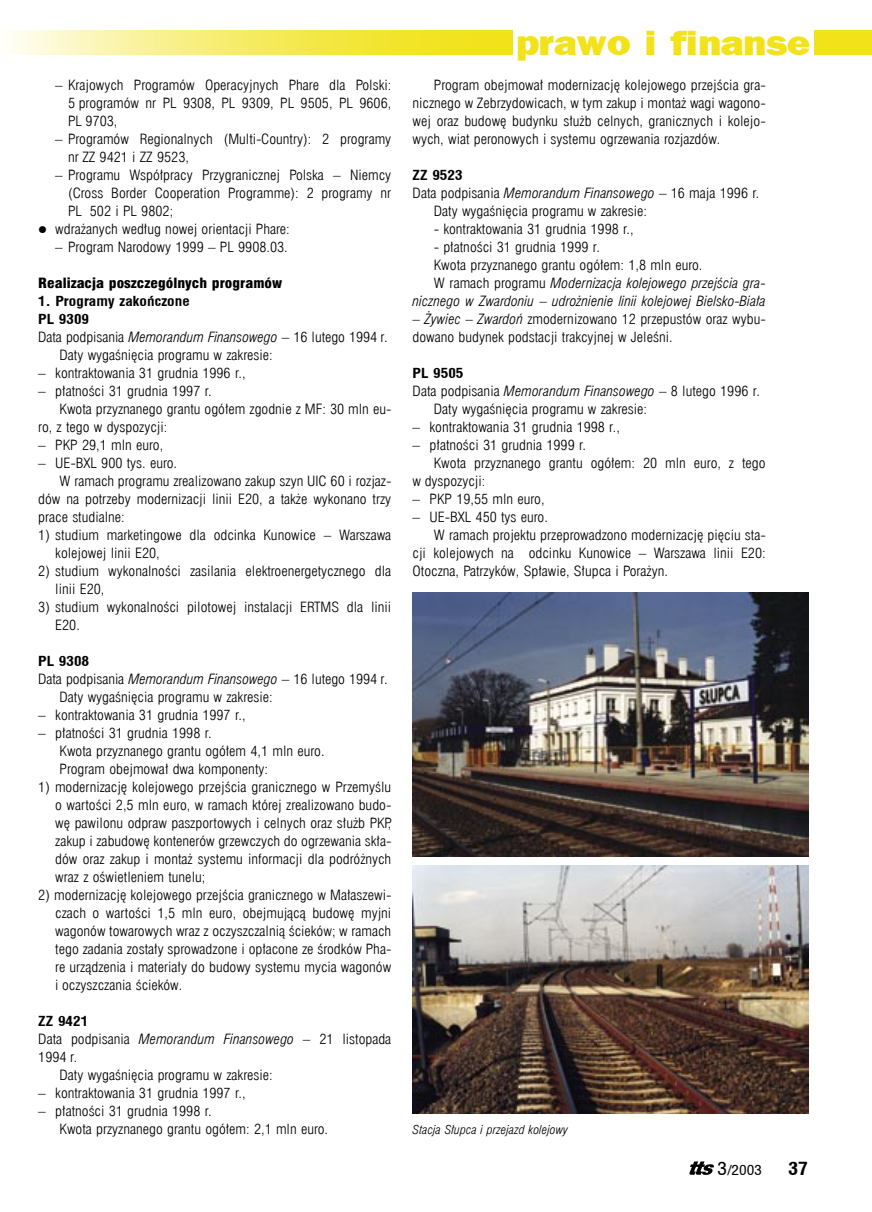
<style>
.page{position:relative;width:872px;height:1212px;background:#fff}
.page>*{position:absolute;margin:0;border:0;box-sizing:border-box;transform-origin:0 0}
.t1{font:36px "Frankfurt Goth Hvypl";color:#f1e21a;scale:1.1 1}
.t2{font:700 18px "Switzerland Condpl";color:#000;scale:1.1 1}
.tekst{font:13.8px/18px "Swis 721 Lt Cn EU Normal";color:#000;scale:1.1 1}
.tekst1{font:13.8px/18px "Swis 721 Lt Cn EU Normal";color:#000;scale:1.1 1}
.tekst2{font:13.8px/18px "Swis 721 Lt Cn EU Normal";color:#000;text-align:justify;scale:1.1 1}
.tekst0{font:13.8px/18px "Swis 721 Lt Cn EU Normal";color:#000;scale:1.1 1}
.tekst-2{font:13.8px/18px "Swis 721 Lt Cn EU Italic";color:#000;text-align:right;scale:1.1 1}
.tytuł2{font:700 13.8px "Switzerland Condpl";color:#000;scale:1.1 1}
.tytuł1{font:13.8px "Swis 721 Blk Cn EU Normal";color:#000;scale:1.1 1}
.t3{font:13.8px "Switzerland Condpl";color:#000;scale:1.1 1}
.podpis0{font:12px "Swis 721 Lt Cn EU Italic";color:#000;scale:1.1 1}
.s1{font-family:"Swis 721 Lt Cn EU Italic"}
.s2{font-family:"Swis 721 Lt Cn EU Normal"}
.s3{font-size:18px}
</style>
<div class="page">
<div style="left:814px;top:30px;width:58px;height:25px;background:#f1e21a"></div>
<svg style="left:11px;top:30px;width:501px;height:25px;background:#f5ec6b"></svg>
<svg style="left:689px;top:1161px;width:25px;height:14px"></svg>
<img style="left:412px;top:592px;width:396px;height:265px">
<img style="left:412px;top:865px;width:396px;height:248px">
<p class="tekst2" style="left:68px;top:76px;width:295px;text-indent:-13px">– Krajowych Programów Operacyjnych Phare dla Polski:<br>5 programów nr PL 9308, PL 9309, PL 9505, PL 9606, PL 9703,</p>
<p class="tekst2" style="left:68px;top:130px;width:295px;text-indent:-13px">– Programów Regionalnych (Multi-Country): 2 programy nr ZZ 9421 i ZZ 9523,</p>
<p class="tekst2" style="left:68px;top:166px;width:295px;text-indent:-13px">– Programu Współpracy Przygranicznej Polska – Niemcy (Cross Border Cooperation Programme): 2 programy nr PL 502 i PL 9802;</p>
<p class="tekst1" style="left:38px;top:220px;width:230px">● wdrażanych według nowej orientacji Phare:</p>
<p class="tekst2" style="left:55px;top:238px;width:213px">– Program Narodowy 1999 – PL 9908.03.</p>
<p class="tytuł1" style="left:38px;top:274px;width:223px">Realizacja poszczególnych programów</p>
<p class="tytuł2" style="left:38px;top:293px;width:139px">1. Programy zakończone</p>
<p class="tytuł2" style="left:38px;top:311px;width:48px">PL 9309</p>
<p class="tekst0" style="left:38px;top:328px;width:319px">Data podpisania <span class="s1">Memorandum Finansowego</span> – 16 lutego 1994 r.</p>
<p class="tekst" style="left:60px;top:346px;width:195px">Daty wygaśnięcia programu w zakresie:</p>
<p class="tekst0" style="left:38px;top:364px;width:190px">– kontraktowania 31 grudnia 1996 r.,</p>
<p class="tekst1" style="left:38px;top:382px;width:159px">– płatności 31 grudnia 1997 r.</p>
<p class="tekst" style="left:38px;top:400px;width:322px;text-indent:21px">Kwota przyznanego grantu ogółem zgodnie z MF: 30 mln eu&shy;ro, z tego w dyspozycji:</p>
<p class="tekst1" style="left:38px;top:436px;width:115px">– PKP 29,1 mln euro,</p>
<p class="tekst1" style="left:38px;top:454px;width:128px">– UE-BXL 900 tys. euro.</p>
<p class="tekst" style="left:38px;top:472px;width:322px;text-align:justify;text-indent:21px">W ramach programu zrealizowano zakup szyn UIC 60 i rozjaz&shy;dów na potrzeby modernizacji linii E20, a także wykonano trzy prace studialne:</p>
<p class="tekst1" style="left:55px;top:526px;width:307px;text-indent:-17px">1) studium marketingowe dla odcinka Kunowice – Warszawa kolejowej linii E20,</p>
<p class="tekst1" style="left:55px;top:562px;width:307px;text-indent:-17px">2) studium wykonalności zasilania elektroenergetycznego dla linii E20,</p>
<p class="tekst1" style="left:55px;top:598px;width:307px;text-indent:-17px">3) studium wykonalności pilotowej instalacji ERTMS dla linii<br>E20.</p>
<p class="tytuł2" style="left:38px;top:653px;width:48px">PL 9308</p>
<p class="tekst0" style="left:38px;top:670px;width:319px">Data podpisania <span class="s1">Memorandum Finansowego</span> – 16 lutego 1994 r.</p>
<p class="tekst" style="left:60px;top:688px;width:195px">Daty wygaśnięcia programu w zakresie:</p>
<p class="tekst1" style="left:38px;top:706px;width:190px">– kontraktowania 31 grudnia 1997 r.,</p>
<p class="tekst1" style="left:38px;top:724px;width:159px">– płatności 31 grudnia 1998 r.</p>
<p class="tekst" style="left:60px;top:742px;width:242px">Kwota przyznanego grantu ogółem 4,1 mln euro.</p>
<p class="tekst" style="left:60px;top:760px;width:191px">Program obejmował dwa komponenty:</p>
<p class="tekst1" style="left:55px;top:778px;width:308px;text-align:justify;text-indent:-17px">1) modernizację kolejowego przejścia granicznego w Przemyślu o wartości 2,5 mln euro, w ramach której zrealizowano budo&shy;wę pawilonu odpraw paszportowych i celnych oraz służb PKP, zakup i zabudowę kontenerów grzewczych do ogrzewania skła&shy;dów oraz zakup i montaż systemu informacji dla podróżnych wraz z oświetleniem tunelu;</p>
<p class="tekst1" style="left:55px;top:886px;width:307px;text-align:justify;text-indent:-17px">2) modernizację kolejowego przejścia granicznego w Małaszewi&shy;czach o wartości 1,5 mln euro, obejmującą budowę myjni wagonów towarowych wraz z oczyszczalnią ścieków; w ramach tego zadania zostały sprowadzone i opłacone ze środków Pha&shy;re urządzenia i materiały do budowy systemu mycia wagonów i oczyszczania ścieków.</p>
<p class="tytuł2" style="left:38px;top:1013px;width:47px">ZZ 9421</p>
<p class="tekst0" style="left:38px;top:1030px;width:322px">Data podpisania <span class="s1">Memorandum Finansowego</span> – 21 listopada<br>1994 r.</p>
<p class="tekst" style="left:60px;top:1066px;width:195px">Daty wygaśnięcia programu w zakresie:</p>
<p class="tekst1" style="left:38px;top:1084px;width:190px">– kontraktowania 31 grudnia 1997 r.,</p>
<p class="tekst1" style="left:38px;top:1102px;width:159px">– płatności 31 grudnia 1998 r.</p>
<p class="tekst" style="left:60px;top:1120px;width:246px">Kwota przyznanego grantu ogółem: 2,1 mln euro.</p>
<h1 class="t1" style="left:516px;top:21px;width:268px">prawo i finanse</h1>
<p class="tekst" style="left:412px;top:76px;width:322px;text-align:justify;text-indent:21px">Program obejmował modernizację kolejowego przejścia gra&shy;nicznego w Zebrzydowicach, w tym zakup i montaż wagi wagono&shy;wej oraz budowę budynku służb celnych, granicznych i kolejo&shy;wych, wiat peronowych i systemu ogrzewania rozjazdów.</p>
<p class="tytuł2" style="left:412px;top:167px;width:47px">ZZ 9523</p>
<p class="tekst0" style="left:412px;top:184px;width:317px">Data podpisania <span class="s1">Memorandum Finansowego</span> – 16 maja 1996 r.</p>
<p class="tekst" style="left:434px;top:202px;width:195px">Daty wygaśnięcia programu w zakresie:</p>
<p class="tekst" style="left:434px;top:220px;width:183px">- kontraktowania 31 grudnia 1998 r.,</p>
<p class="tekst" style="left:434px;top:238px;width:152px">- płatności 31 grudnia 1999 r.</p>
<p class="tekst" style="left:434px;top:256px;width:246px">Kwota przyznanego grantu ogółem: 1,8 mln euro.</p>
<p class="tekst-2" style="left:412px;top:274px;width:322px"><span class="s2">W ramach programu</span> Modernizacja kolejowego przejścia gra&shy;nicznego w Zwardoniu – udrożnienie linii kolejowej Bielsko-Biała</p>
<p class="tekst" style="left:412px;top:310px;width:322px"><span class="s1">– Żywiec – Zwardoń</span> zmodernizowano 12 przepustów oraz wybu&shy;dowano budynek podstacji trakcyjnej w Jeleśni.</p>
<p class="tytuł2" style="left:412px;top:365px;width:48px">PL 9505</p>
<p class="tekst0" style="left:412px;top:382px;width:317px">Data podpisania <span class="s1">Memorandum Finansowego</span> – 8 lutego 1996 r.</p>
<p class="tekst" style="left:434px;top:400px;width:195px">Daty wygaśnięcia programu w zakresie:</p>
<p class="tekst1" style="left:412px;top:418px;width:190px">– kontraktowania 31 grudnia 1998 r.,</p>
<p class="tekst1" style="left:412px;top:436px;width:159px">– płatności 31 grudnia 1999 r.</p>
<p class="tekst" style="left:412px;top:454px;width:322px;text-indent:21px">Kwota przyznanego grantu ogółem: 20 mln euro, z tego w dyspozycji:</p>
<p class="tekst1" style="left:412px;top:490px;width:122px">– PKP 19,55 mln euro,</p>
<p class="tekst1" style="left:412px;top:508px;width:125px">– UE-BXL 450 tys euro.</p>
<p class="tekst" style="left:412px;top:526px;width:322px;text-align:justify;text-indent:21px">W ramach projektu przeprowadzono modernizację pięciu sta&shy;cji kolejowych na odcinku Kunowice – Warszawa linii E20:<br>Otoczna, Patrzyków, Spławie, Słupca i Porażyn.</p>
<p class="podpis0" style="left:412px;top:1122px;width:143px">Stacja Słupca i przejazd kolejowy</p>
<p class="t3" style="left:717px;top:1160px;width:42px"><span class="s3">3</span>/2003</p>
<h2 class="t2" style="left:788px;top:1157px;width:19px">37</h2>
</div>
